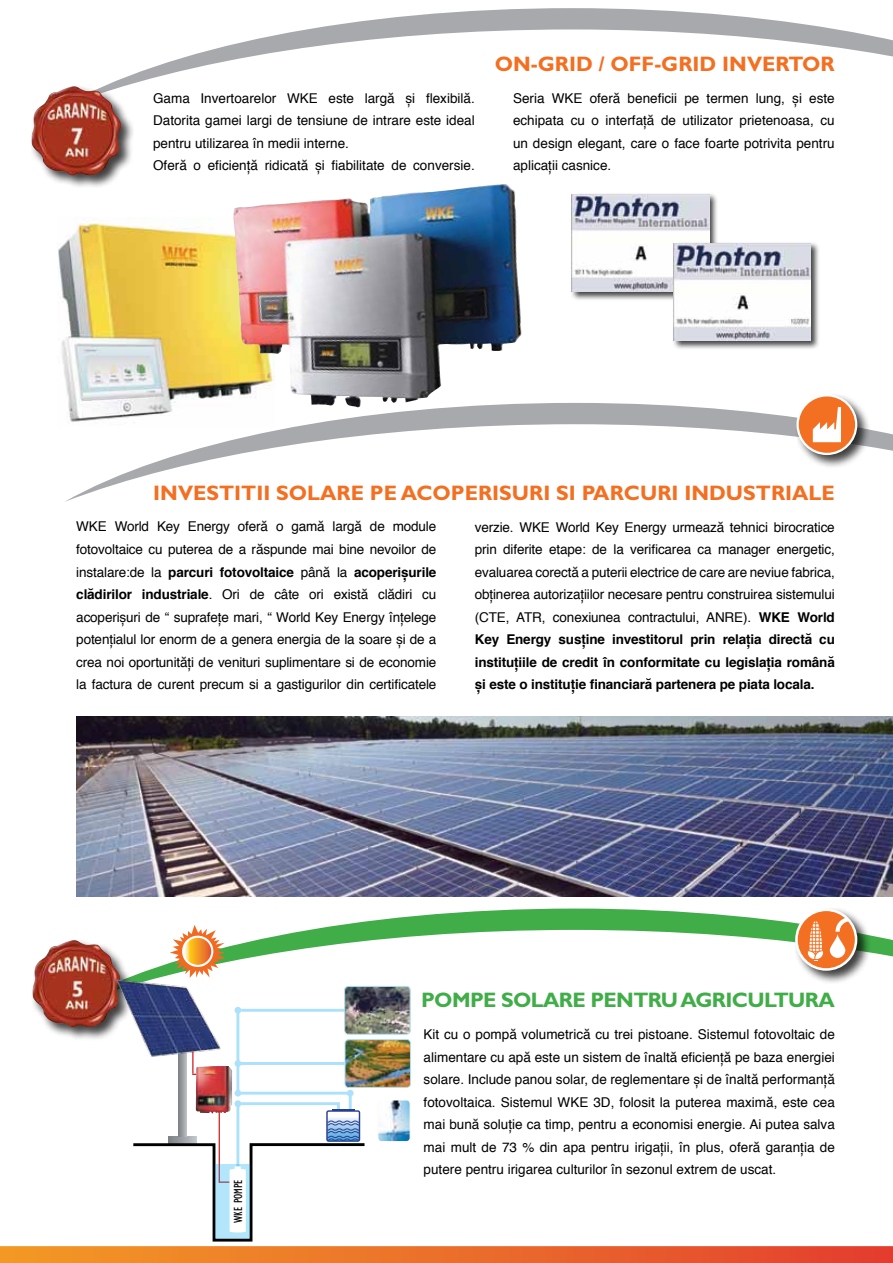
<style>
.page{position:relative;width:893px;height:1263px;background:#fff}
.page>*{position:absolute;margin:0;border:0;box-sizing:border-box;transform-origin:0 0}
.t1{font:700 21px "Gill Sans Std";color:#f36f21}
.t2{font:700 21px "Gill Sans Std";color:#41ad49}
.t3{font:13.5px/22.5px "Helvetica";color:#000;text-align:justify}
.t4{font:condensed 12.15px "Gill Sans Std";letter-spacing:-.01em;color:#000}
.s1{font-weight:700}
</style>
<div class="page">
<img style="left:58px;top:220px;width:173px;height:183px">
<svg style="left:109px;top:8px;width:784px;height:76px"></svg>
<svg style="left:65px;top:403px;width:828px;height:99px"></svg>
<svg style="left:133px;top:908px;width:760px;height:78px"></svg>
<div style="left:794px;top:392px;width:77px;height:77px;background:#000;opacity:.75"></div>
<div style="left:798px;top:395px;width:58px;height:59px;background:#f36f21;border-radius:50%"></div>
<div style="left:796px;top:394px;width:61px;height:61px;border:2px solid #fff;border-radius:50%"></div>
<svg style="left:813px;top:407px;width:28px;height:35px"></svg>
<div style="left:793px;top:906px;width:78px;height:78px;background:#000;opacity:.75"></div>
<div style="left:796px;top:910px;width:60px;height:59px;background:#f36f21;border-radius:50%"></div>
<div style="left:795px;top:908px;width:62px;height:63px;border:3px solid #fff;border-radius:50%"></div>
<svg style="left:830px;top:934px;width:15px;height:24px"></svg>
<svg style="left:835px;top:918px;width:15px;height:14px"></svg>
<svg style="left:807px;top:921px;width:17px;height:40px"></svg>
<div style="left:570px;top:192px;width:148px;height:109px;background:#000;opacity:.75"></div>
<img style="left:572px;top:194px;width:137px;height:98px">
<div style="left:672px;top:241px;width:148px;height:109px;background:#000;opacity:.75"></div>
<img style="left:674px;top:243px;width:137px;height:98px">
<div style="left:29px;top:84px;width:105px;height:105px;background:#000;opacity:.75"></div>
<img style="left:32px;top:86px;width:89px;height:90px">
<img style="left:231px;top:184px;width:291px;height:224px">
<div style="left:30px;top:938px;width:103px;height:102px;background:#000;opacity:.75"></div>
<img style="left:33px;top:940px;width:87px;height:87px">
<img style="left:76px;top:717px;width:817px;height:180px">
<svg style="left:178px;top:1058px;width:9px;height:44px"></svg>
<hr style="left:192px;top:1043px;width:2px;height:31px;background:#d2232a">
<hr style="left:349px;top:1093px;width:3px;height:16px;background:#abe1fa">
<hr style="left:241px;top:1009px;width:104px;height:3px;background:#abe1fa">
<hr style="left:241px;top:1062px;width:104px;height:3px;background:#abe1fa">
<hr style="left:241px;top:1092px;width:109px;height:2px;background:#abe1fa">
<img style="left:345px;top:986px;width:65px;height:48px">
<div style="left:344px;top:986px;width:67px;height:48px;border:1px solid #abe1fa;border-radius:4px"></div>
<img style="left:345px;top:1039px;width:64px;height:48px">
<div style="left:345px;top:1039px;width:66px;height:49px;border:1px solid #abe1fa;border-radius:4px"></div>
<img style="left:390px;top:1101px;width:19px;height:1px">
<div style="left:377px;top:1099px;width:34px;height:43px;border:1px solid #fff;border-radius:4px"></div>
<div style="left:347px;top:1090px;width:7px;height:6px;background:#abe1fa;border-radius:50%"></div>
<div style="left:235px;top:1100px;width:6px;height:7px;background:#abe1fa;border-radius:50%"></div>
<svg style="left:235px;top:1090px;width:6px;height:6px"></svg>
<div style="left:235px;top:1060px;width:6px;height:7px;background:#abe1fa;border-radius:50%"></div>
<div style="left:235px;top:1007px;width:6px;height:7px;background:#abe1fa;border-radius:50%"></div>
<hr style="left:236px;top:1012px;width:3px;height:81px;background:#abe1fa">
<svg style="left:0;top:1102px;width:893px;height:161px"></svg>
<svg style="left:170px;top:925px;width:55px;height:53px"></svg>
<svg style="left:183px;top:937px;width:29px;height:29px"></svg>
<div style="left:182px;top:936px;width:31px;height:31px;border:2px solid #fff;border-radius:50%"></div>
<img style="left:115px;top:978px;width:107px;height:80px">
<img style="left:196px;top:1066px;width:36px;height:47px">
<h1 class="t1" style="left:495px;top:51px;width:341px">ON-GRID / OFF-GRID INVERTOR</h1>
<p class="t3" style="left:153px;top:88px;width:323px;text-align:left">Gama Invertoarelor WKE este largă și flexibilă.<br>Datorita gamei largi de tensiune de intrare este ideal pentru utilizarea în medii interne.<br>Oferă o eficiență ridicată și fiabilitate de conversie.</p>
<p class="t3" style="left:513px;top:88px;width:323px">Seria WKE oferă beneficii pe termen lung, și este echipata cu o interfață de utilizator prietenoasa, cu un design elegant, care o face foarte potrivita pentru aplicații casnice.</p>
<h1 class="t1" style="left:153px;top:480px;width:139px">INVESTITII SOLARE</h1>
<h1 class="t1" style="left:370px;top:480px;width:46px">PE ACOPERISURI</h1>
<h1 class="t1" style="left:556px;top:480px;width:40px">SI PARCURI</h1>
<h1 class="t1" style="left:684px;top:480px;width:15px">INDUSTRIALE</h1>
<p class="t3" style="left:76px;top:516px;width:362px">WKE World Key Energy oferă o gamă largă de module fotovoltaice cu puterea de a răspunde mai bine nevoilor de instalare:de la <span class="s1">parcuri fotovoltaice</span> până la <span class="s1">acoperișurile clădirilor industriale</span>. Ori de câte ori există clădiri cu acoperișuri de “ suprafețe mari, “ World Key Energy înțelege potențialul lor enorm de a genera energia de la soare și de a crea noi oportunități de venituri suplimentare si de economie la factura de curent precum si a gastigurilor din certificatele</p>
<p class="t3" style="left:475px;top:516px;width:362px">verzie. WKE World Key Energy urmează tehnici birocratice prin diferite etape: de la verificarea ca manager energetic, evaluarea corectă a puterii electrice de care are neviue fabrica, obținerea autorizațiilor necesare pentru construirea sistemului (CTE, ATR, conexiunea contractului, ANRE). <span class="s1">WKE World Key Energy susține investitorul prin relația directă cu instituțiile de credit în conformitate cu legislația română și este o instituție financiară partenera pe piata locala.</span></p>
<h1 class="t2" style="left:421px;top:987px;width:30px">POMPE</h1>
<h1 class="t2" style="left:501px;top:987px;width:15px">SOLARE</h1>
<h1 class="t2" style="left:590px;top:987px;width:16px">PENTRU</h1>
<h1 class="t2" style="left:681px;top:987px;width:16px">AGRICULTURA</h1>
<p class="t4" style="left:232px;top:1223px;width:45px;rotate:-90deg">WKE POMPE</p>
<p class="t3" style="left:424px;top:1024px;width:413px">Kit cu o pompă volumetrică cu trei pistoane. Sistemul fotovoltaic de alimentare cu apă este un sistem de înaltă eficiență pe baza energiei solare. Include panou solar, de reglementare și de înaltă performanță fotovoltaica. Sistemul WKE 3D, folosit la puterea maximă, este cea mai bună soluție ca timp, pentru a economisi energie. Ai putea salva mai mult de 73 % din apa pentru irigații, în plus, oferă garanția de putere pentru irigarea culturilor în sezonul extrem de uscat.</p>
</div>
